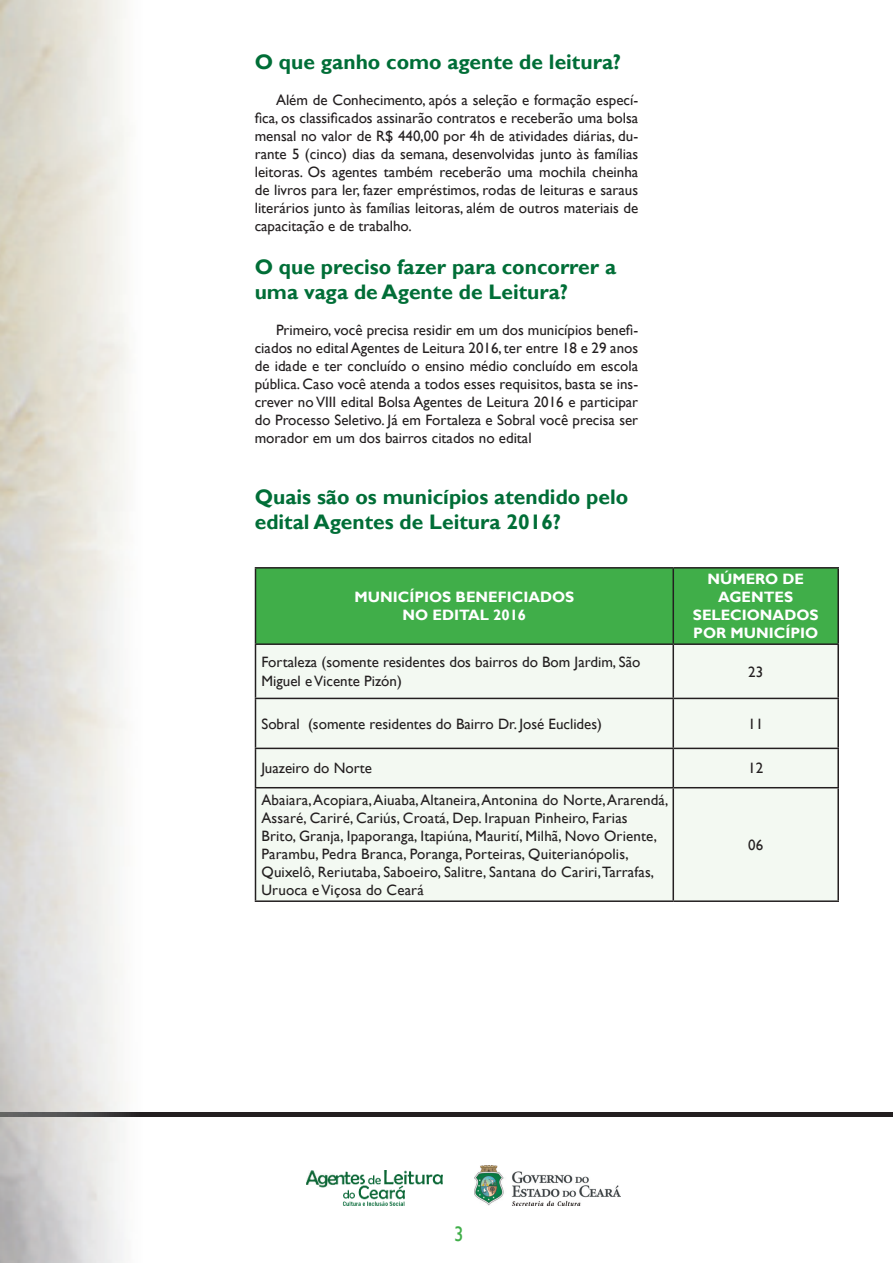
<style>
.page{position:relative;width:893px;height:1263px;background:#fff}
.page>*{position:absolute;margin:0;border:0;box-sizing:border-box;transform-origin:0 0}
.t1{font:700 21px/25.2px "Gill Sans";color:#006e37}
.t2{font:21px "Gill Sans";color:#40ae49;scale:.9 1}
.t3{font:15px/18px "Gill Sans";letter-spacing:.01em;color:#231f20;text-align:justify}
.t4{font:700 15px/18px "Gill Sans";color:#fff;text-align:center}
</style>
<div class="page">
<img style="left:475px;top:1165px;width:145px;height:40px">
<hr style="left:0;top:1112px;width:893px;height:4px;background:#231f20">
<img style="left:336px;top:1171px;width:106px;height:35px">
<img style="left:0;top:0;width:336px;height:1263px">
<img style="left:0;top:1112px;width:336px;height:4px">
<div style="left:256px;top:569px;width:581px;height:74px;background:#40ae49"></div>
<div style="left:256px;top:645px;width:581px;height:255px;background:#f3f9f2"></div>
<hr style="left:255px;top:567px;width:418px;height:2px;background:#231f20">
<hr style="left:255px;top:569px;width:1px;height:74px;background:#231f20">
<hr style="left:673px;top:567px;width:166px;height:2px;background:#231f20">
<hr style="left:672px;top:569px;width:2px;height:74px;background:#231f20">
<hr style="left:837px;top:569px;width:2px;height:74px;background:#231f20">
<hr style="left:255px;top:643px;width:418px;height:2px;background:#231f20">
<hr style="left:255px;top:645px;width:1px;height:53px;background:#231f20">
<hr style="left:673px;top:643px;width:166px;height:2px;background:#231f20">
<hr style="left:672px;top:645px;width:2px;height:53px;background:#231f20">
<hr style="left:837px;top:645px;width:2px;height:53px;background:#231f20">
<hr style="left:255px;top:698px;width:418px;height:1px;background:#231f20">
<hr style="left:255px;top:699px;width:1px;height:49px;background:#231f20">
<hr style="left:673px;top:698px;width:166px;height:1px;background:#231f20">
<hr style="left:672px;top:699px;width:2px;height:49px;background:#231f20">
<hr style="left:837px;top:699px;width:2px;height:49px;background:#231f20">
<hr style="left:255px;top:748px;width:418px;height:1px;background:#231f20">
<hr style="left:255px;top:749px;width:1px;height:38px;background:#231f20">
<hr style="left:673px;top:748px;width:166px;height:1px;background:#231f20">
<hr style="left:672px;top:749px;width:2px;height:38px;background:#231f20">
<hr style="left:837px;top:749px;width:2px;height:38px;background:#231f20">
<hr style="left:255px;top:787px;width:418px;height:1px;background:#231f20">
<hr style="left:255px;top:788px;width:1px;height:112px;background:#231f20">
<hr style="left:673px;top:787px;width:166px;height:1px;background:#231f20">
<hr style="left:672px;top:788px;width:2px;height:112px;background:#231f20">
<hr style="left:837px;top:788px;width:2px;height:112px;background:#231f20">
<hr style="left:255px;top:900px;width:418px;height:2px;background:#231f20">
<hr style="left:673px;top:900px;width:166px;height:2px;background:#231f20">
<h1 class="t1" style="left:255px;top:49px;width:368px">O que ganho como agente de leitura?</h1>
<p class="t3" style="left:255px;top:91px;width:385px;text-indent:21px">Além de Conhecimento, após a seleção e formação especí&shy;fica, os classificados assinarão contratos e receberão uma bolsa mensal no valor de R$ 440,00 por 4h de atividades diárias, du&shy;rante 5 (cinco) dias da semana, desenvolvidas junto às famílias leitoras. Os agentes também receberão uma mochila cheinha de livros para ler, fazer empréstimos, rodas de leituras e saraus literários junto às famílias leitoras, além de outros materiais de capacitação e de trabalho.</p>
<h1 class="t1" style="left:255px;top:255px;width:363px">O que preciso fazer para concorrer a uma vaga de Agente de Leitura?</h1>
<p class="t3" style="left:255px;top:321px;width:385px;text-indent:21px">Primeiro, você precisa residir em um dos municípios benefi&shy;ciados no edital Agentes de Leitura 2016, ter entre 18 e 29 anos de idade e ter concluído o ensino médio concluído em escola pública. Caso você atenda a todos esses requisitos, basta se ins&shy;crever no VIII edital Bolsa Agentes de Leitura 2016 e participar do Processo Seletivo. Já em Fortaleza e Sobral você precisa ser morador em um dos bairros citados no edital</p>
<h1 class="t1" style="left:255px;top:485px;width:375px">Quais são os municípios atendido pelo edital Agentes de Leitura 2016?</h1>
<p class="t4" style="left:354px;top:588px;width:221px">MUNICÍPIOS BENEFICIADOS<br>NO EDITAL 2016</p>
<p class="t4" style="left:693px;top:570px;width:127px">NÚMERO DE<br>AGENTES<br>SELECIONADOS<br>POR MUNICÍPIO</p>
<p class="t3" style="left:261px;top:654px;width:380px">Fortaleza (somente residentes dos bairros do Bom Jardim, São<br>Miguel e Vicente Pizón)</p>
<p class="t3" style="left:748px;top:663px;width:16px">23</p>
<p class="t3" style="left:261px;top:715px;width:342px">Sobral (somente residentes do Bairro Dr. José Euclides)</p>
<p class="t3" style="left:748px;top:715px;width:16px">11</p>
<p class="t3" style="left:261px;top:759px;width:112px">Juazeiro do Norte</p>
<p class="t3" style="left:748px;top:759px;width:16px">12</p>
<p class="t3" style="left:261px;top:791px;width:408px;text-align:left">Abaiara, Acopiara, Aiuaba, Altaneira, Antonina do Norte, Ararendá, Assaré, Cariré, Cariús, Croatá, Dep. Irapuan Pinheiro, Farias<br>Brito, Granja, Ipaporanga, Itapiúna, Maurití, Milhã, Novo Oriente, Parambu, Pedra Branca, Poranga, Porteiras, Quiterianópolis, Quixelô, Reriutaba, Saboeiro, Salitre, Santana do Cariri, Tarrafas, Uruoca e Viçosa do Ceará</p>
<p class="t3" style="left:748px;top:836px;width:16px">06</p>
<h1 class="t2" style="left:454px;top:1222px;width:12px">3</h1>
</div>
